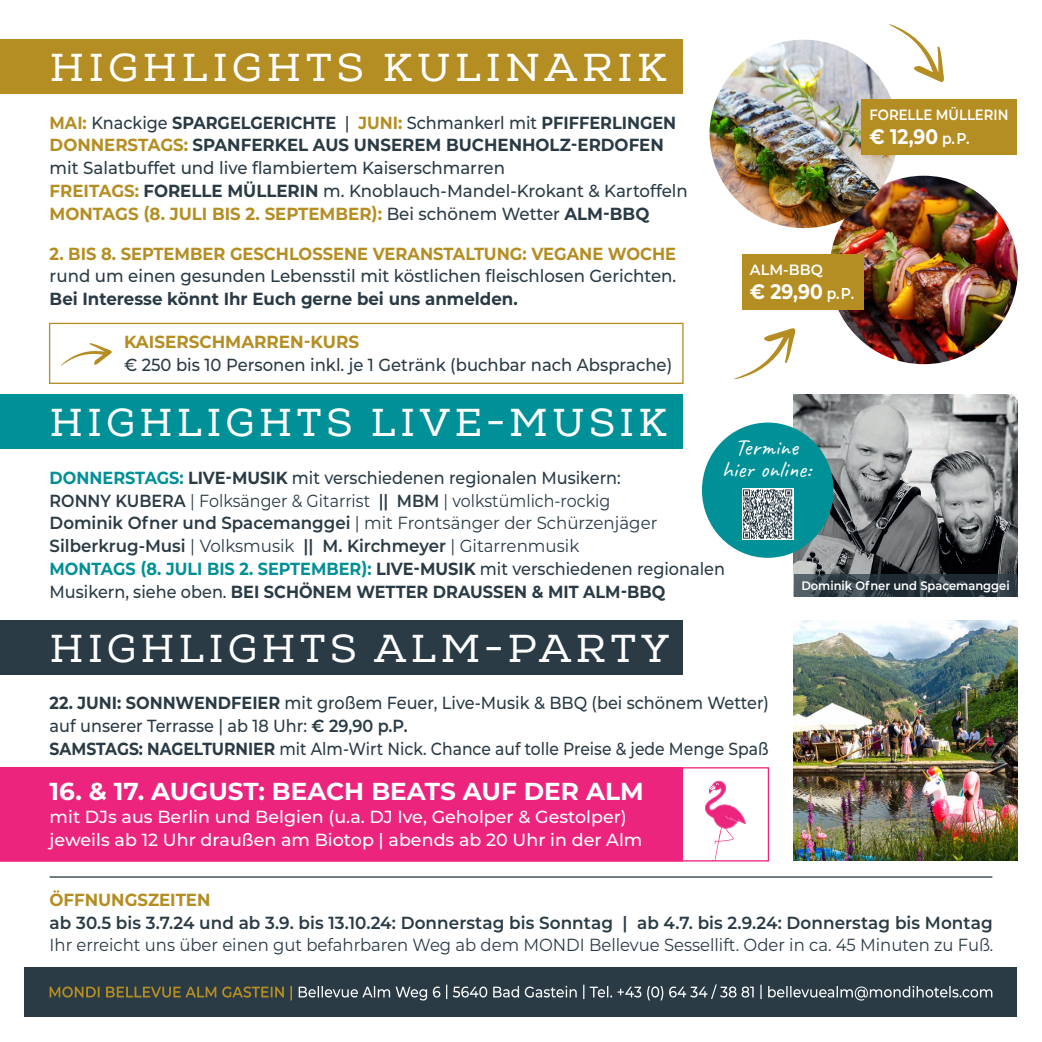
<style>
.page{position:relative;width:1042px;height:1042px;background:#fff}
.page>*{position:absolute;margin:0;border:0;box-sizing:border-box;transform-origin:0 0}
.t1{font:39.55px "Nexa Slab";letter-spacing:.11em;color:#fff}
.t2{font:39.55px "Nexa Slab";letter-spacing:.11em;color:#fff;scale:1.04 1}
.t3{font:700 24.5px "Montserrat";color:#fff}
.t4{font:23.28px "Caveat";color:#fff}
.t5{font:700 21px "Montserrat";color:#fff;scale:.89 1}
.t6{font:500 17.5px/22.8px "Montserrat";color:#2a3b45;scale:.95 1}
.t7{font:700 17.5px/22.8px "Montserrat";color:#2a3b45;scale:.92 1}
.t8{font:500 17.5px "Montserrat";color:#2a3b45;scale:.92 1}
.t9{font:500 17.5px "Montserrat";color:#fff}
.t10{font:17.5px "Montserrat";color:#2a3b45;scale:.94 1}
.t11{font:600 17.5px "Montserrat";letter-spacing:.005em;color:#2a3b45;scale:.96 1}
.t12{font:500 17.5px/22.8px "Montserrat";color:#2a3b45;scale:.94 1}
.t13{font:500 17.5px "Montserrat";color:#2a3b45;scale:.89 1}
.t14{font:700 17.5px "Montserrat";color:#b58e23;scale:.95 1}
.t15{font:17.5px "Montserrat";color:#2a3b45;scale:.95 1}
.t16{font:17.5px "Montserrat";color:#2a3b45;scale:.91 1}
.t17{font:600 17.5px "Montserrat";letter-spacing:.005em;color:#2a3b45;scale:.95 1}
.t18{font:700 17.5px "Montserrat";color:#2a3b45;scale:.95 1}
.t19{font:600 14.88px "Montserrat";color:#fff;scale:.89 1}
.t20{font:600 14.88px "Montserrat";color:#fff}
.t21{font:600 12.25px "Montserrat";color:#fff;scale:.94 1}
.s1{color:#b58e23}
.s2{font-weight:500}
.s3{font-weight:700;color:#b58e23}
.s4{font-weight:700}
.s5{font-weight:500;color:#2a3b45}
.s6{color:#2a3b45}
.s7{font-weight:600;font-size:15.75px}
.s8{font-weight:700;color:#009097}
.s9{font-weight:600}
.s10{font-weight:400}
.s11{color:#009097}
</style>
<div class="page">
<div style="left:0;top:40px;width:682px;height:54px;background:#b58e23"></div>
<div style="left:25px;top:967px;width:992px;height:50px;background:#2a3b45"></div>
<svg style="left:299px;top:984px;width:693px;height:16px"></svg>
<svg style="left:50px;top:986px;width:242px;height:14px"></svg>
<div style="left:0;top:395px;width:682px;height:54px;background:#009097"></div>
<div style="left:0;top:620px;width:682px;height:55px;background:#2a3b45"></div>
<img style="left:794px;top:395px;width:223px;height:180px">
<svg style="left:794px;top:575px;width:223px;height:22px;background:#2e3b43"></svg>
<img style="left:794px;top:620px;width:223px;height:241px">
<hr style="left:50px;top:876px;width:942px;height:1px;background:#2a3b45">
<div style="left:0;top:767px;width:769px;height:94px;background:#ed247d"></div>
<div style="left:702px;top:422px;width:131px;height:136px;background:#009097;border-radius:50%"></div>
<svg style="left:742px;top:488px;width:51px;height:52px"></svg>
<svg style="left:743px;top:489px;width:49px;height:50px;background:#8f989d"></svg>
<svg style="left:695px;top:770px;width:51px;height:91px"></svg>
<img style="left:829px;top:176px;width:189px;height:188px;border-radius:94px">
<img style="left:709px;top:40px;width:189px;height:188px;border-radius:94px">
<svg style="left:889px;top:24px;width:55px;height:58px"></svg>
<div style="left:861px;top:99px;width:156px;height:56px;background:#b58e23"></div>
<div style="left:742px;top:254px;width:121px;height:56px;background:#b58e23"></div>
<svg style="left:734px;top:328px;width:61px;height:51px"></svg>
<div style="left:49px;top:323px;width:634px;height:61px;border:1px solid #b58e23"></div>
<svg style="left:61px;top:343px;width:51px;height:23px"></svg>
<p class="t2" style="left:50px;top:43px;width:595px">HIGHLIGHTS KULINARIK</p>
<p class="t7" style="left:50px;top:110px;width:683px"><span class="s1">MAI:</span> <span class="s2">Knackige</span> SPARGELGERICHTE <span class="s2">|</span> <span class="s1">JUNI:</span> <span class="s2">Schmankerl mit</span> PFIFFERLINGEN</p>
<p class="t6" style="left:50px;top:133px;width:648px"><span class="s3">DONNERSTAGS:</span> <span class="s4">SPANFERKEL AUS UNSEREM BUCHENHOLZ-ERDOFEN </span>mit Salatbuffet und live flambiertem Kaiserschmarren</p>
<p class="t6" style="left:50px;top:179px;width:673px"><span class="s3">FREITAGS:</span> <span class="s4">FORELLE MÜLLERIN</span> m. Knoblauch-Mandel-Krokant &amp; Kartoffeln</p>
<p class="t14" style="left:50px;top:201px;width:633px">MONTAGS (8. JULI BIS 2. SEPTEMBER): <span class="s5">Bei schönem Wetter</span> <span class="s6">ALM-BBQ</span></p>
<p class="t6" style="left:50px;top:241px;width:661px"><span class="s3">2. BIS 8. SEPTEMBER GESCHLOSSENE VERANSTALTUNG: VEGANE WOCHE </span>rund um einen gesunden Lebensstil mit köstlichen fleischlosen Gerichten.</p>
<p class="t18" style="left:50px;top:286px;width:494px">Bei Interesse könnt Ihr Euch gerne bei uns anmelden.</p>
<p class="t12" style="left:124px;top:330px;width:585px"><span class="s3">KAISERSCHMARREN-KURS<br></span>€ 250 bis 10 Personen inkl. je 1 Getränk (buchbar nach Absprache)</p>
<p class="t1" style="left:50px;top:398px;width:619px">HIGHLIGHTS LIVE-MUSIK</p>
<p class="t19" style="left:869px;top:104px;width:158px">FORELLE MÜLLERIN</p>
<p class="t5" style="left:869px;top:122px;width:114px">€ 12,90 <span class="s7">p.P.</span></p>
<p class="t20" style="left:750px;top:259px;width:74px">ALM-BBQ</p>
<p class="t5" style="left:750px;top:277px;width:119px">€ 29,90 <span class="s7">p.P.</span></p>
<p class="t4" style="left:735px;top:433px;width:65px">Termine</p>
<p class="t4" style="left:722px;top:455px;width:91px">hier online:</p>
<p class="t8" style="left:50px;top:465px;width:622px"><span class="s8">DONNERSTAGS:</span> <span class="s4">LIVE-MUSIK</span> mit verschiedenen regionalen Musikern:</p>
<p class="t16" style="left:50px;top:488px;width:618px"><span class="s9">RONNY KUBERA</span> | Folksänger &amp; Gitarrist <span class="s9">|| MBM</span> | volkstümlich-rockig</p>
<p class="t15" style="left:50px;top:511px;width:641px"><span class="s9">Dominik Ofner und Spacemanggei</span> | mit Frontsänger der Schürzenjäger</p>
<p class="t17" style="left:50px;top:533px;width:559px">Silberkrug-Musi <span class="s10">| Volksmusik</span> || M. Kirchmeyer <span class="s10">| Gitarrenmusik</span></p>
<p class="t7" style="left:50px;top:556px;width:736px"><span class="s11">MONTAGS (8. JULI BIS 2. SEPTEMBER):</span> LIVE-MUSIK <span class="s2">mit verschiedenen regionalen<br>Musikern, siehe oben.</span> BEI SCHÖNEM WETTER DRAUSSEN &amp; MIT ALM-BBQ</p>
<p class="t21" style="left:801px;top:577px;width:223px">Dominik Ofner und Spacemanggei</p>
<p class="t1" style="left:50px;top:624px;width:621px">HIGHLIGHTS ALM-PARTY</p>
<p class="t8" style="left:50px;top:691px;width:783px"><span class="s4">22. JUNI: SONNWENDFEIER</span> mit großem Feuer, Live-Musik &amp; BBQ (bei schönem Wetter)</p>
<p class="t8" style="left:50px;top:714px;width:391px">auf unserer Terrasse | ab 18 Uhr: <span class="s9">€ 29,90 p.P.</span></p>
<p class="t13" style="left:50px;top:736px;width:809px"><span class="s4">SAMSTAGS: NAGELTURNIER</span> mit Alm-Wirt Nick. Chance auf tolle Preise &amp; jede Menge Spaß</p>
<p class="t3" style="left:50px;top:774px;width:595px">16. &amp; 17. AUGUST: BEACH BEATS AUF DER ALM</p>
<p class="t9" style="left:50px;top:805px;width:578px">mit DJs aus Berlin und Belgien (u.a. DJ Ive, Geholper &amp; Gestolper)</p>
<p class="t9" style="left:50px;top:827px;width:594px">jeweils ab 12 Uhr draußen am Biotop | abends ab 20 Uhr in der Alm</p>
<p class="t14" style="left:50px;top:887px;width:171px">ÖFFNUNGSZEITEN</p>
<p class="t11" style="left:50px;top:910px;width:984px">ab 30.5 bis 3.7.24 und ab 3.9. bis 13.10.24: Donnerstag bis Sonntag | ab 4.7. bis 2.9.24: Donnerstag bis Montag</p>
<p class="t10" style="left:50px;top:933px;width:1005px">Ihr erreicht uns über einen gut befahrbaren Weg ab dem MONDI Bellevue Sessellift. Oder in ca. 45 Minuten zu Fuß.</p>
</div>
